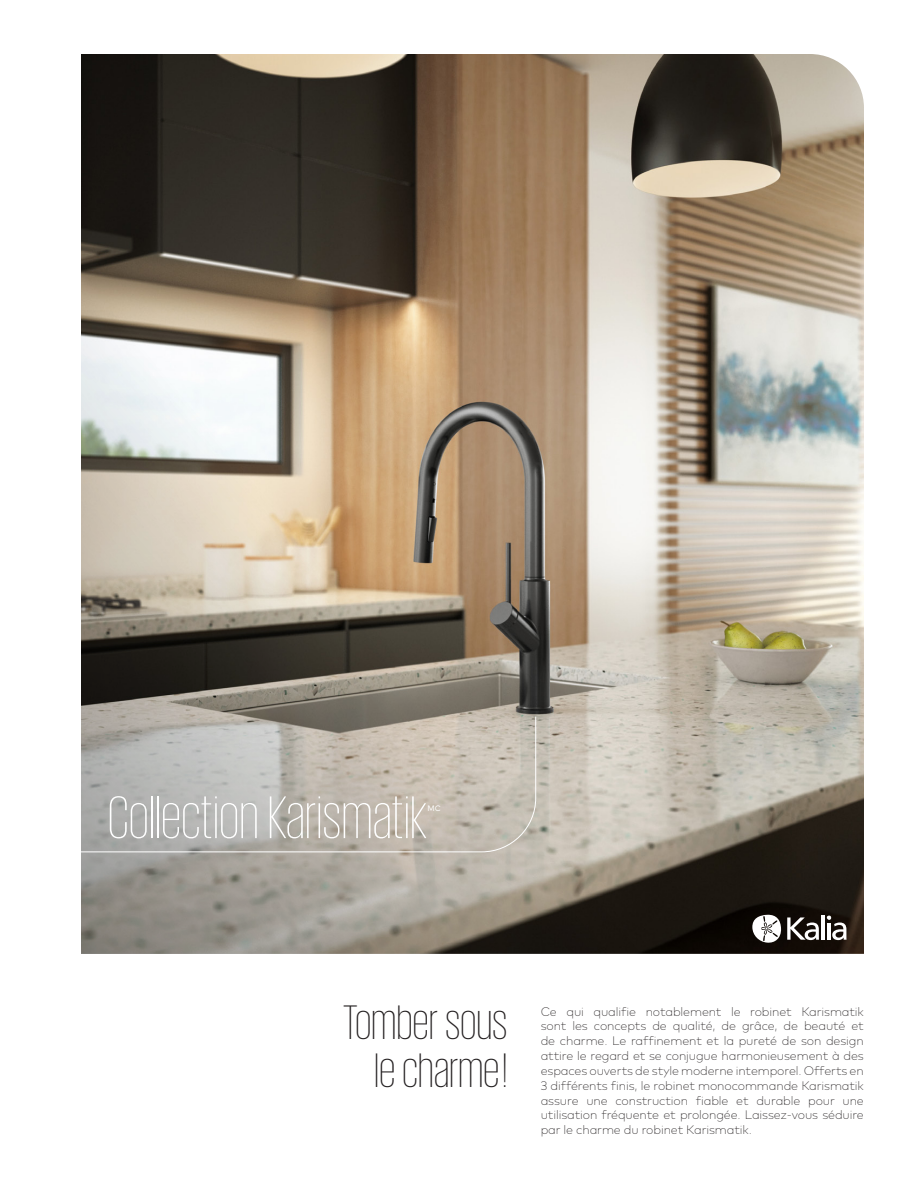
<style>
.page{position:relative;width:918px;height:1188px;background:#fff}
.page>*{position:absolute;margin:0;border:0;box-sizing:border-box;transform-origin:0 0}
.t1{font:200 61.5px "Giorgio Sans";letter-spacing:.01em;color:#fff}
.t2{font:200 49.5px/48px "Giorgio Sans";letter-spacing:.01em;color:#231f20;text-align:right}
.t3{font:200 12.3px/14.9px "FF Mark Pro";letter-spacing:-.01em;color:#231f20;text-align:justify}
.t4{font:7.8px "FF Mark Pro";color:#fff}
</style>
<div class="page">
<img style="left:81px;top:54px;width:783px;height:256px">
<svg style="left:81px;top:310px;width:783px;height:644px;background:#a79c8d"></svg>
<svg style="left:81px;top:716px;width:455px;height:137px;background:#bab6ae"></svg>
<p class="t1" style="left:108px;top:788px;width:320px">Collection Karismatik</p>
<p class="t4" style="left:427px;top:803px;width:15px">MC</p>
<p class="t2" style="left:343px;top:998px;width:166px">Tomber sous le charme !</p>
<p class="t3" style="left:541px;top:1003px;width:325px">Ce qui qualifie notablement le robinet Karismatik sont les concepts de qualité, de grâce, de beauté et de charme. Le raffinement et la pureté de son design attire le regard et se conjugue harmonieusement à des espaces ouverts de style moderne intemporel. Offerts en 3 différents finis, le robinet monocommande Karismatik assure une construction fiable et durable pour une utilisation fréquente et prolongée. Laissez-vous séduire par le charme du robinet Karismatik.</p>
</div>
